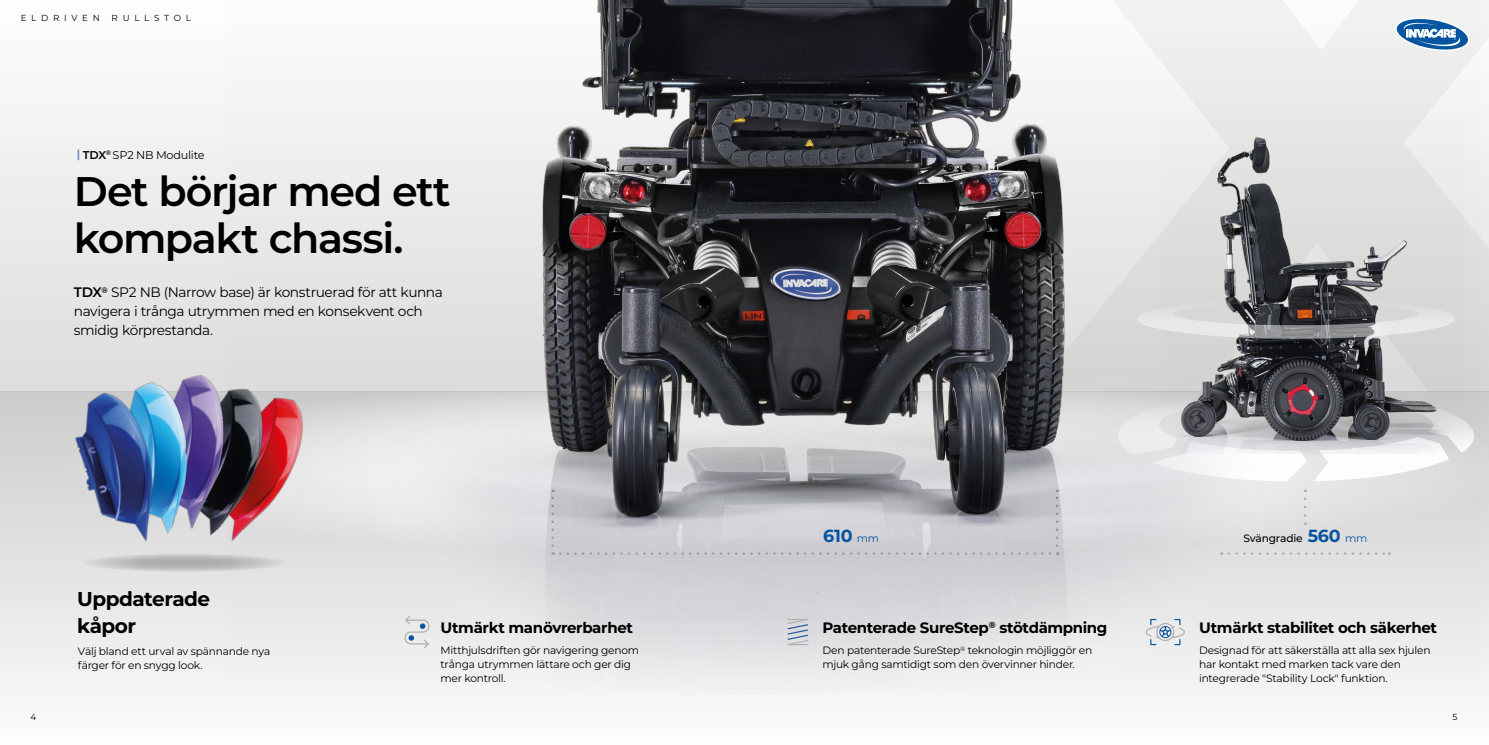
<style>
.page{position:relative;width:1489px;height:745px;background:#fff}
.page>*{position:absolute;margin:0;border:0;box-sizing:border-box;transform-origin:0 0}
.t1{font:600 41.25px/47.1px "Montserrat";letter-spacing:-.035em;color:#000}
.t2{font:700 20px/26.9px "Montserrat";letter-spacing:-.025em;color:#000}
.t3{font:700 17.5px "Montserrat";color:#0755a0}
.t4{font:700 15px "Montserrat";letter-spacing:-.02em;color:#000}
.t5{font:13.75px/18.8px "Montserrat";letter-spacing:-.03em;color:#000}
.t6{font:11.25px "Montserrat";letter-spacing:-.02em;color:#000}
.t7{font:10.62px/13.8px "Montserrat";letter-spacing:-.02em;color:#000}
.t8{font:500 10.62px "Montserrat";letter-spacing:-.015em;color:#000}
.t9{font:8.75px "Montserrat";letter-spacing:.54em;color:#000}
.s1{font-weight:600;color:#597abc}
.s2{font-weight:600}
.s3{font-weight:400;font-size:10.62px}
.s4{font-weight:700;font-size:17.5px;color:#0755a0}
.s5{font-weight:400;color:#0755a0}
</style>
<div class="page">
<div style="left:0;top:0;width:1488px;height:391px;background:linear-gradient(to bottom,#fefefe,#dddcdc)"></div>
<svg style="left:0;top:391px;width:1488px;height:304px"></svg>
<svg style="left:81px;top:553px;width:207px;height:18px;background:#bdbdbd"></svg>
<img style="left:53px;top:333px;width:174px;height:220px">
<img style="left:28px;top:345px;width:182px;height:214px">
<img style="left:227px;top:0;width:1252px;height:694px">
<img style="left:1161px;top:113px;width:302px;height:340px">
<svg style="left:1137px;top:298px;width:317px;height:40px;background:#a5a3a4"></svg>
<svg style="left:1144px;top:618px;width:41px;height:27px"></svg>
<svg style="left:787px;top:618px;width:21px;height:26px"></svg>
<svg style="left:404px;top:614px;width:26px;height:35px"></svg>
<svg style="left:1394px;top:15px;width:75px;height:38px"></svg>
<p class="t9" style="left:21px;top:12px;width:81px">ELDRIVEN</p>
<p class="t9" style="left:112px;top:12px;width:81px">RULLSTOL</p>
<p class="t6" style="left:77px;top:147px;width:129px"><span class="s1">|</span> <span class="s2">TDX</span><sup>®</sup> SP2 NB Modulite</p>
<h1 class="t1" style="left:74px;top:166px;width:378px">Det börjar med ett kompakt chassi.</h1>
<p class="t5" style="left:74px;top:282px;width:370px"><span class="s2">TDX</span><sup>®</sup> SP2 NB (Narrow base) är konstruerad för att kunna navigera i trånga utrymmen med en konsekvent och smidig körprestanda.</p>
<h2 class="t2" style="left:77px;top:583px;width:134px">Uppdaterade kåpor</h2>
<p class="t7" style="left:78px;top:644px;width:194px">Välj bland ett urval av spännande nya färger för en snygg look.</p>
<h3 class="t4" style="left:440px;top:617px;width:194px">Utmärkt manövrerbarhet</h3>
<p class="t7" style="left:440px;top:643px;width:200px">Mitthjulsdriften gör navigering genom trånga utrymmen lättare och ger dig mer kontroll.</p>
<h3 class="t3" style="left:823px;top:522px;width:58px">610 <span class="s3">mm</span></h3>
<p class="t8" style="left:1243px;top:530px;width:125px">Svängradie <span class="s4">560</span> <span class="s5">mm</span></p>
<h3 class="t4" style="left:822px;top:617px;width:286px">Patenterade SureStep<sup>®</sup> stötdämpning</h3>
<p class="t7" style="left:822px;top:643px;width:271px">Den patenterade SureStep<sup>®</sup> teknologin möjliggör en mjuk gång samtidigt som den övervinner hinder.</p>
<h3 class="t4" style="left:1199px;top:617px;width:239px">Utmärkt stabilitet och säkerhet</h3>
<p class="t7" style="left:1199px;top:643px;width:233px">Designad för att säkerställa att alla sex hjulen har kontakt med marken tack vare den integrerade "Stability Lock" funktion.</p>
<p class="t9" style="left:31px;top:710px;width:7px">4</p>
<p class="t9" style="left:1452px;top:710px;width:6px">5</p>
</div>
